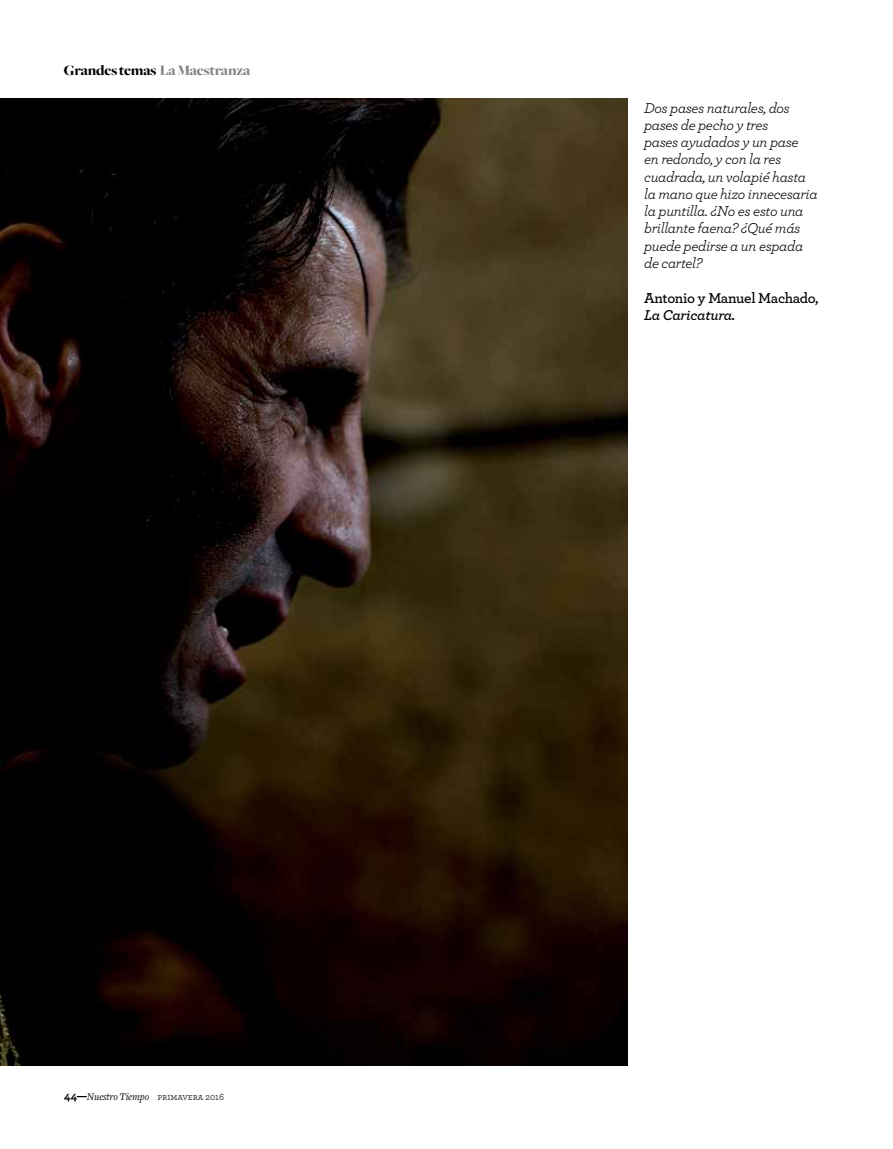
<style>
.page{position:relative;width:893px;height:1149px;background:#fff}
.page>*{position:absolute;margin:0;border:0;box-sizing:border-box;transform-origin:0 0}
.t1{font:italic 15px/17.2px "Archer";letter-spacing:-.025em;color:#000}
.t2{font:900 15px "Freight Big";letter-spacing:-.01em;color:#000}
.t3{font:600 15px "Archer";letter-spacing:-.025em;color:#000}
.t4{font:italic 600 15px "Archer";letter-spacing:-.025em;color:#000}
.t5{font:italic 10.5px "Freight Text";letter-spacing:-.01em;color:#000}
.s1{color:#808285}
.s2{font-family:"Archer";font-weight:700;font-style:normal;font-size:12px}
.s3{font-family:"Archer Book SC";font-style:normal;font-size:9.75px}
.s4{font-family:"Archer";font-style:normal;font-size:9.75px}
</style>
<div class="page">
<img style="left:0;top:98px;width:627px;height:966px">
<p class="t2" style="left:64px;top:62px;width:188px">Grandes temas <span class="s1">La Maestranza</span></p>
<p class="t5" style="left:64px;top:1090px;width:162px"><span class="s2">44—</span>Nuestro Tiempo <span class="s3">primavera</span> <span class="s4">2016</span></p>
<p class="t1" style="left:644px;top:99px;width:175px">Dos pases naturales, dos pases de pecho y tres<br>pases ayudados y un pase<br>en redondo, y con la res cuadrada, un volapié hasta la mano que hizo innecesaria la puntilla. ¿No es esto una brillante faena? ¿Qué más puede pedirse a un espada de cartel?</p>
<p class="t3" style="left:644px;top:288px;width:176px">Antonio y Manuel Machado,</p>
<p class="t4" style="left:644px;top:305px;width:93px">La Caricatura.</p>
</div>
